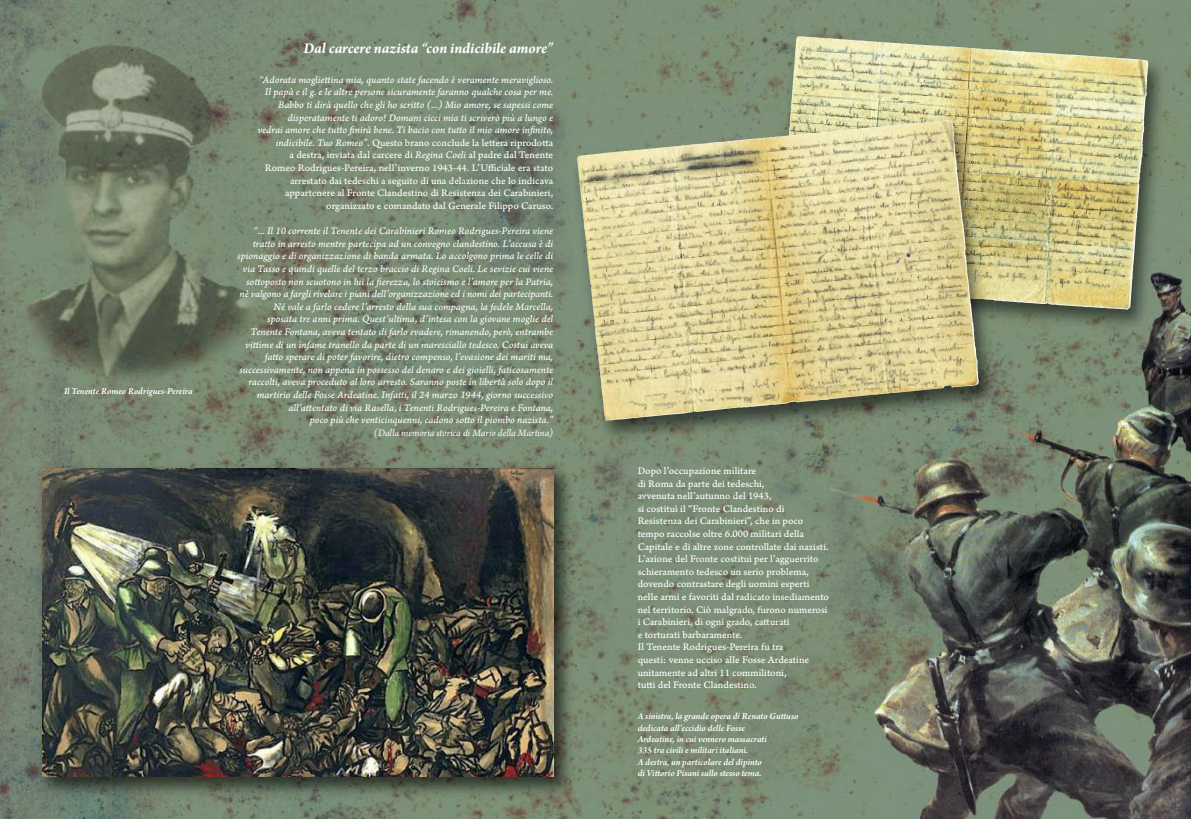
<style>
.page{position:relative;width:1191px;height:819px;background:#fff}
.page>*{position:absolute;margin:0;border:0;box-sizing:border-box;transform-origin:0 0}
.t1{font:italic 700 15.75px "Arno Pro";letter-spacing:-.005em;color:#fff}
.t2{font:10.5px/12.6px "Arno Pro Italic Caption";letter-spacing:-.005em;color:#fff;text-align:right}
.t3{font:10.5px/12.6px "Arno Pro Caption";color:#fff}
.t4{font:italic 10.5px "Arno Pro";letter-spacing:-.005em;color:#fff}
.t5{font:italic 600 9.62px/11.4px "Arno Pro";letter-spacing:-.005em;color:#fff}
.s1{font-family:"Arno Pro Italic Caption"}
</style>
<div class="page">
<img style="left:0;top:0;width:1191px;height:819px">
<img style="left:36px;top:461px;width:541px;height:339px">
<img style="left:42px;top:468px;width:511px;height:308px">
<img style="left:781px;top:15px;width:404px;height:346px">
<img style="left:1005px;top:58px;width:137px;height:251px">
<img style="left:555px;top:108px;width:451px;height:358px">
<img style="left:765px;top:107px;width:234px;height:242px">
<img style="left:777px;top:89px;width:217px;height:211px">
<img style="left:570px;top:109px;width:409px;height:284px">
<p class="t5" style="left:64px;top:386px;width:130px">Il Tenente Romeo Rodrigues-Pereira</p>
<h1 class="t1" style="left:303px;top:42px;width:251px">Dal carcere nazista “con indicibile amore”</h1>
<p class="t2" style="left:258px;top:74px;width:297px">“Adorata mogliettina mia, quanto state facendo è veramente meraviglioso.<br>Il papà e il g. e le altre persone sicuramente faranno qualche cosa per me.<br>Babbo ti dirà quello che gli ho scritto (...) Mio amore, se sapessi come disperatamente ti adoro! Domani cicci mia ti scriverò più a lungo e<br>vedrai amore che tutto finirà bene. Ti bacio con tutto il mio amore infinito,</p>
<p class="t3" style="left:265px;top:137px;width:290px;text-align:right"><span class="s1">indicibile. Tuo Romeo”.</span> Questo brano conclude la lettera riprodotta<br>a destra, inviata dal carcere di <span class="s1">Regina Coeli</span> al padre dal Tenente Romeo Rodrigues-Pereira, nell’inverno 1943-44. L’Ufficiale era stato arrestato dai tedeschi a seguito di una delazione che lo indicava appartenere al Fronte Clandestino di Resistenza dei Carabinieri, organizzato e comandato dal Generale Filippo Caruso.</p>
<p class="t2" style="left:237px;top:225px;width:318px">“... Il 10 corrente il Tenente dei Carabinieri Romeo Rodrigues-Pereira viene tratto in arresto mentre partecipa ad un convegno clandestino. L’accusa è di spionaggio e di organizzazione di banda armata. Lo accolgono prima le celle di via Tasso e quindi quelle del terzo braccio di Regina Coeli. Le sevizie cui viene sottoposto non scuotono in lui la fierezza, lo stoicismo e l’amore per la Patria, nè valgono a fargli rivelare i piani dell’organizzazione ed i nomi dei partecipanti.<br>Né vale a farlo cedere l’arresto della sua compagna, la fedele Marcella,<br>sposata tre anni prima. Quest’ultima, d’intesa con la giovane moglie del Tenente Fontana, aveva tentato di farlo evadere, rimanendo, però, entrambe vittime di un infame tranello da parte di un maresciallo tedesco. Costui aveva fatto sperare di poter favorire, dietro compenso, l’evasione dei mariti ma, successivamente, non appena in possesso del denaro e dei gioielli, faticosamente raccolti, aveva proceduto al loro arresto. Saranno poste in libertà solo dopo il martirio delle Fosse Ardeatine. Infatti, il 24 marzo 1944, giorno successivo all’attentato di via Rasella, i Tenenti Rodrigues-Pereira e Fontana,<br>poco più che venticinquenni, cadono sotto il piombo nazista.”</p>
<p class="t4" style="left:374px;top:429px;width:181px">(Dalla memoria storica di Mario della Martina)</p>
<p class="t4" style="left:551px;top:555px;width:3px">.</p>
<p class="t3" style="left:637px;top:465px;width:193px">Dopo l’occupazione militare<br>di Roma da parte dei tedeschi,<br>avvenuta nell’autunno del 1943,<br>si costituì il “Fronte Clandestino di Resistenza dei Carabinieri”, che in poco tempo raccolse oltre 6.000 militari della Capitale e di altre zone controllate dai nazisti.<br>L’azione del Fronte costituì per l’agguerrito schieramento tedesco un serio problema, dovendo contrastare degli uomini esperti nelle armi e favoriti dal radicato insediamento nel territorio. Ciò malgrado, furono numerosi i Carabinieri, di ogni grado, catturati<br>e torturati barbaramente.<br>Il Tenente Rodrigues-Pereira fu tra<br>questi: venne ucciso alle Fosse Ardeatine unitamente ad altri 11 commilitoni,<br>tutti del Fronte Clandestino.</p>
<p class="t5" style="left:637px;top:711px;width:162px">A sinistra, la grande opera di Renato Guttuso dedicata all’eccidio delle Fosse<br>Ardeatine, in cui vennero massacrati<br>335 tra civili e militari italiani.<br>A destra, un particolare del dipinto<br>di Vittorio Pisani sullo stesso tema.</p>
</div>
